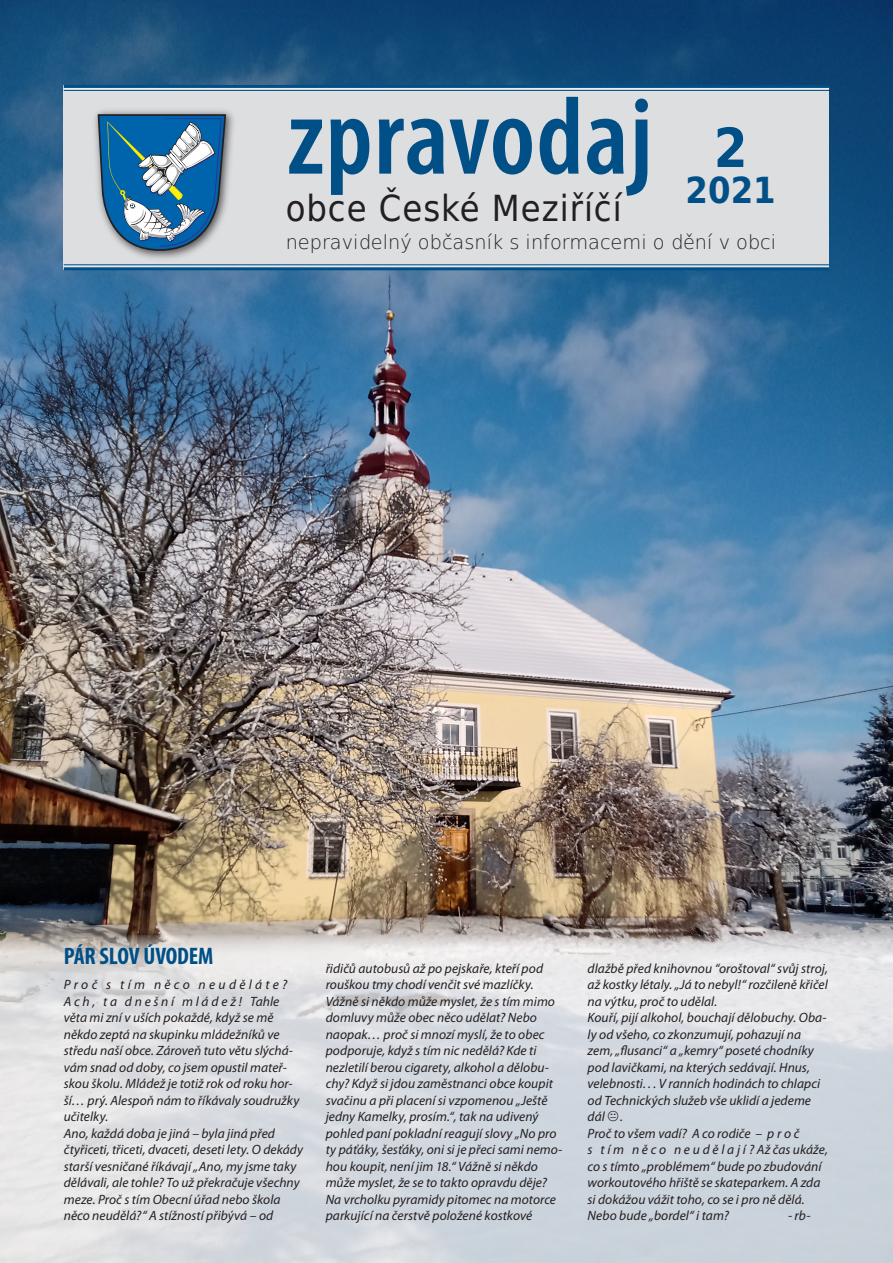
<style>
.page{position:relative;width:893px;height:1263px;background:#fff}
.page>*{position:absolute;margin:0;border:0;box-sizing:border-box;transform-origin:0 0}
.t1{font:600 condensed 111px "Myriad Pro";letter-spacing:.01em;color:#004f86}
.t2{font:700 54px "DejaVu Sans Condensed";color:#004f86}
.t3{font:36px "DejaVu Sans Condensed";letter-spacing:.025em;color:#231f20}
.t4{font:700 36px "DejaVu Sans Condensed";color:#004f86}
.obr{font:700 condensed 24px "Myriad Pro";letter-spacing:-.01em;color:#004f86}
.t5{font:200 19.5px "DejaVu Sans";color:#231f20}
.obr-2{font:italic 13.5px/16.5px "Myriad Pro";letter-spacing:.005em;color:#231f20}
.obr-3{font:italic 13.5px "Myriad Pro";letter-spacing:.245em;color:#231f20}
</style>
<div class="page">
<img style="left:1px;top:0;width:892px;height:934px">
<div style="left:64px;top:85px;width:765px;height:185px;background:#dddee0"></div>
<div style="left:90px;top:107px;width:148px;height:155px;background:#231f20;opacity:.75"></div>
<svg style="left:98px;top:114px;width:128px;height:137px;background:#4f85ac"></svg>
<hr style="left:64px;top:264px;width:765px;height:1px;background:#004f86">
<hr style="left:64px;top:267px;width:765px;height:3px;background:#004f86">
<svg style="left:0;top:934px;width:893px;height:329px;background:#d7dbdf"></svg>
<hr style="left:64px;top:90px;width:765px;height:1px;background:#004f86">
<hr style="left:64px;top:85px;width:765px;height:3px;background:#004f86">
<svg style="left:608px;top:1111px;width:10px;height:11px"></svg>
<p class="t1" style="left:287px;top:76px;width:367px">zpravodaj</p>
<p class="t2" style="left:714px;top:104px;width:35px">2</p>
<p class="t4" style="left:686px;top:160px;width:92px">2021</p>
<p class="t3" style="left:286px;top:179px;width:338px">obce České Meziříčí</p>
<p class="t5" style="left:286px;top:227px;width:492px">nepravidelný občasník s informacemi o dění v obci</p>
<p class="obr" style="left:64px;top:941px;width:151px">PÁR SLOV ÚVODEM</p>
<p class="obr-3" style="left:64px;top:978px;width:225px">Proč s tím něco neuděláte?</p>
<p class="obr-2" style="left:64px;top:993px;width:237px">Ach, ta dnešní mládež! Tahle věta mi zní v uších pokaždé, když se mě někdo zeptá na skupinku mládežníků ve středu naší obce. Zároveň tuto větu slýchá&shy;vám snad od doby, co jsem opustil mateř&shy;skou školu. Mládež je totiž rok od roku hor&shy;ší… prý. Alespoň nám to říkávaly soudružky učitelky.</p>
<p class="obr-2" style="left:64px;top:1125px;width:241px">Ano, každá doba je jiná – byla jiná před čtyřiceti, třiceti, dvaceti, deseti lety. O dekády starší vesničané říkávají „Ano, my jsme taky dělávali, ale tohle? To už překračuje všechny meze. Proč s tím Obecní úřad nebo škola něco neudělá?“ A stížností přibývá – od</p>
<p class="obr-2" style="left:326px;top:960px;width:219px">řidičů autobusů až po pejskaře, kteří pod rouškou tmy chodí venčit své mazlíčky.</p>
<p class="obr-2" style="left:326px;top:993px;width:238px">Vážně si někdo může myslet, že s tím mimo domluvy může obec něco udělat? Nebo naopak… proč si mnozí myslí, že to obec podporuje, když s tím nic nedělá? Kde ti nezletilí berou cigarety, alkohol a dělobu&shy;chy? Když si jdou zaměstnanci obce koupit svačinu a při placení si vzpomenou „Ještě jedny Kamelky, prosím.“, tak na udivený pohled paní pokladní reagují slovy „No pro ty páťáky, šesťáky, oni si je přeci sami nemo&shy;hou koupit, není jim 18.“ Vážně si někdo může myslet, že se to takto opravdu děje?<br>Na vrcholku pyramidy pitomec na motorce parkující na čerstvě položené kostkové</p>
<p class="obr-2" style="left:588px;top:960px;width:242px;text-align:justify">dlažbě před knihovnou “oroštoval“ svůj stroj, až kostky létaly. „Já to nebyl!“ rozčileně křičel na výtku, proč to udělal.</p>
<p class="obr-2" style="left:588px;top:1010px;width:240px">Kouří, pijí alkohol, bouchají dělobuchy. Oba&shy;ly od všeho, co zkonzumují, pohazují na zem, „flusanci“ a „kemry“ poseté chodníky pod lavičkami, na kterých sedávají. Hnus, velebnosti. . . V ranních hodinách to chlapci od Technických služeb vše uklidí a jedeme dál .</p>
<p class="obr-2" style="left:588px;top:1125px;width:242px">Proč to všem vadí? A co rodiče – p r o č<br>s tím něco neudělají?Až čas ukáže, co s tímto „problémem“ bude po zbudování workoutového hřiště se skateparkem. A zda si dokážou vážit toho, co se i pro ně dělá.<br>Nebo bude „bordel“ i tam?</p>
<p class="obr-2" style="left:788px;top:1208px;width:24px">- rb-</p>
</div>
